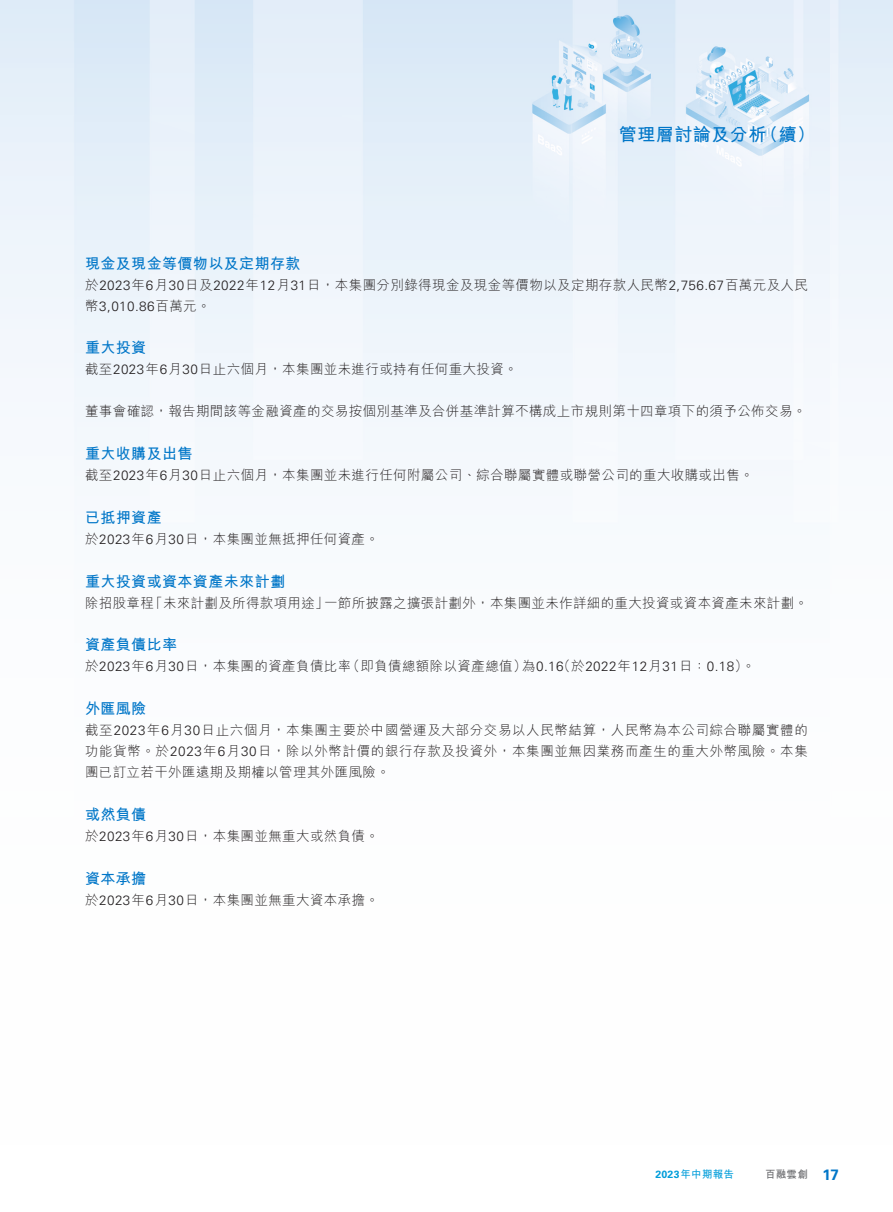
<style>
.page{position:relative;width:893px;height:1212px;background:#fff}
.page>*{position:absolute;margin:0;border:0;box-sizing:border-box;transform-origin:0 0}
.t1{font:700 18px "M Hei HK";letter-spacing:.03em;color:#0076c8}
.t2{font:700 15px "M Hei HK";letter-spacing:.03em;color:#0076c8}
.t3{font:300 13.5px/21px "M Hei HK";letter-spacing:.03em;color:#231f20;text-align:justify}
.t4{font:300 13.5px "Univers LT Std";color:#231f20}
.t5{font:700 10.5px "M Hei HK";letter-spacing:.03em;color:#009dda}
.t6{font:700 10.5px "M Hei HK";color:#6c6d70}
.s1{font-family:"Univers LT Std"}
.s2{font-family:"M Hei HK"}
.s3{font-family:"Univers LT Std";font-size:15px;color:#0076c8}
</style>
<div class="page">
<img style="left:0;top:0;width:893px;height:481px">
<h1 class="t1" style="left:619px;top:121px;width:198px">管理層討論及分析（續）</h1>
<p class="t2" style="left:85px;top:252px;width:217px">現金及現金等價物以及定期存款</p>
<p class="t3" style="left:85px;top:274px;width:724px">於<span class="s1">2023</span>年<span class="s1">6</span>月<span class="s1">30</span>日及<span class="s1">2022</span>年<span class="s1">12</span>月<span class="s1">31</span>日，本集團分別錄得現金及現金等價物以及定期存款人民幣<span class="s1">2,756.67</span>百萬元及人民</p>
<p class="t4" style="left:85px;top:298px;width:127px"><span class="s2">幣</span>3,010.86<span class="s2">百萬元。</span></p>
<p class="t2" style="left:85px;top:337px;width:63px">重大投資</p>
<p class="t3" style="left:85px;top:359px;width:434px">截至<span class="s1">2023</span>年<span class="s1">6</span>月<span class="s1">30</span>日止六個月，本集團並未進行或持有任何重大投資。</p>
<p class="t3" style="left:85px;top:401px;width:723px">董事會確認，報告期間該等金融資產的交易按個別基準及合併基準計算不構成上市規則第十四章項下的須予公佈交易。</p>
<p class="t2" style="left:85px;top:443px;width:109px">重大收購及出售</p>
<p class="t3" style="left:85px;top:464px;width:670px">截至<span class="s1">2023</span>年<span class="s1">6</span>月<span class="s1">30</span>日止六個月，本集團並未進行任何附屬公司、綜合聯屬實體或聯營公司的重大收購或出售。</p>
<p class="t2" style="left:85px;top:506px;width:78px">已抵押資產</p>
<p class="t3" style="left:85px;top:528px;width:295px">於<span class="s1">2023</span>年<span class="s1">6</span>月<span class="s1">30</span>日，本集團並無抵押任何資產。</p>
<p class="t2" style="left:85px;top:570px;width:202px">重大投資或資本資產未來計劃</p>
<p class="t3" style="left:85px;top:592px;width:724px">除招股章程「未來計劃及所得款項用途」一節所披露之擴張計劃外，本集團並未作詳細的重大投資或資本資產未來計劃。</p>
<p class="t2" style="left:85px;top:634px;width:94px">資產負債比率</p>
<p class="t3" style="left:85px;top:656px;width:672px">於<span class="s1">2023</span>年<span class="s1">6</span>月<span class="s1">30</span>日，本集團的資產負債比率（即負債總額除以資產總值）為<span class="s1">0.16</span>（於<span class="s1">2022</span>年<span class="s1">12</span>月<span class="s1">31</span>日：<span class="s1">0.18</span>）。</p>
<p class="t2" style="left:85px;top:698px;width:63px">外匯風險</p>
<p class="t3" style="left:85px;top:719px;width:724px">截至<span class="s1">2023</span>年<span class="s1">6</span>月<span class="s1">30</span>日止六個月，本集團主要於中國營運及大部分交易以人民幣結算，人民幣為本公司綜合聯屬實體的功能貨幣。於<span class="s1">2023</span>年<span class="s1">6</span>月<span class="s1">30</span>日，除以外幣計價的銀行存款及投資外，本集團並無因業務而產生的重大外幣風險。本集團已訂立若干外匯遠期及期權以管理其外匯風險。</p>
<p class="t2" style="left:85px;top:803px;width:63px">或然負債</p>
<p class="t3" style="left:85px;top:825px;width:295px">於<span class="s1">2023</span>年<span class="s1">6</span>月<span class="s1">30</span>日，本集團並無重大或然負債。</p>
<p class="t2" style="left:85px;top:867px;width:63px">資本承擔</p>
<p class="t3" style="left:85px;top:889px;width:295px">於<span class="s1">2023</span>年<span class="s1">6</span>月<span class="s1">30</span>日，本集團並無重大資本承擔。</p>
<p class="t5" style="left:655px;top:1166px;width:80px"><span class="s1">2023</span>年中期報告</p>
<p class="t6" style="left:765px;top:1166px;width:75px">百融雲創 <span class="s3">17</span></p>
</div>
